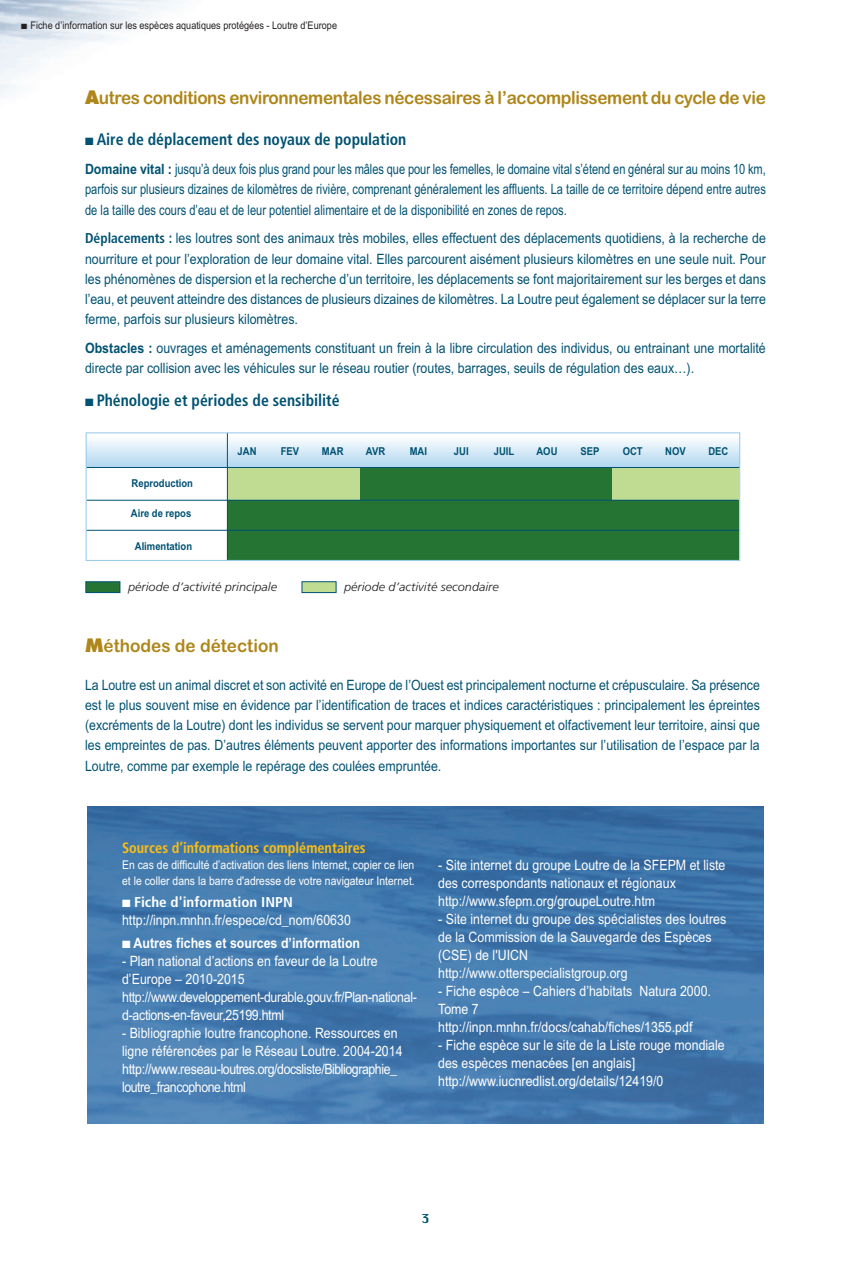
<style>
.page{position:relative;width:851px;height:1263px;background:#fff}
.page>*{position:absolute;margin:0;border:0;box-sizing:border-box;transform-origin:0 0}
.t1{font:18px "Arial Rounded MT Bold";letter-spacing:-.02em;color:#ae861a;scale:.95 1}
.t2{font:18px "Arial Rounded MT Bold";color:#ae861a;scale:.95 1}
.t3{font:700 condensed 16.5px "Frutiger";color:#005273;scale:.95 1}
.t4{font:700 condensed 15px "Frutiger";color:#fdbe12;scale:.95 1}
.t5{font:14.25px/20.2px "Arial Narrow";color:#005273;text-align:justify;scale:1.06 1}
.t6{font:14.25px/18px "Arial Narrow";color:#fff;scale:1.06 1}
.t7{font:14.25px/20.2px "Arial Narrow";color:#005273;text-align:justify;scale:.95 1}
.t8{font:14.25px/18px "Arial Narrow";letter-spacing:-.02em;color:#fff;scale:1.06 1}
.t9{font:700 14.25px "Arial Narrow";color:#fff;scale:1.06 1}
.t10{font:700 condensed 14.25px "Frutiger";color:#fff;scale:1.06 1}
.t11{font:12px/16.4px "Arial Narrow";color:#fff;scale:1.06 1}
.t12{font:italic 300 12px "Frutiger";color:#231f20;scale:1.06 1}
.t13{font:700 10.8px "Arial Narrow";color:#005273;scale:1.06 1}
.t14{font:10.5px "Arial Narrow";color:#231f20;scale:1.06 1}
.s1{font-family:"Futura";font-weight:800}
.s2{font-weight:700}
.s3{font-family:"Frutiger";font-weight:700;font-stretch:condensed}
</style>
<div class="page">
<div style="left:227px;top:500px;width:511px;height:60px;background:#267434"></div>
<div style="left:227px;top:467px;width:511px;height:33px;background:#bfdc92"></div>
<div style="left:360px;top:467px;width:251px;height:33px;background:#267434"></div>
<hr style="left:227px;top:433px;width:1px;height:128px;background:#005273">
<hr style="left:87px;top:500px;width:651px;height:1px;background:#005273">
<hr style="left:87px;top:467px;width:652px;height:1px;background:#005273">
<hr style="left:86px;top:530px;width:653px;height:1px;background:#005273">
<div style="left:86px;top:582px;width:33px;height:10px;background:#267434"></div>
<div style="left:85px;top:581px;width:35px;height:12px;border:1px solid #005273"></div>
<div style="left:302px;top:582px;width:33px;height:10px;background:#bfdc92"></div>
<div style="left:301px;top:581px;width:35px;height:12px;border:1px solid #005273"></div>
<img style="left:87px;top:806px;width:676px;height:317px">
<div style="left:86px;top:432px;width:654px;height:129px;border:1px solid #93c8eb"></div>
<p class="t14" style="left:21px;top:19px;width:299px">■ Fiche d’information sur les espèces aquatiques protégées - Loutre d’Europe</p>
<p class="t1" style="left:85px;top:87px;width:718px"><span class="s1">A</span>utres conditions environnementales nécessaires à l’accomplissement du cycle de vie</p>
<p class="t3" style="left:85px;top:133px;width:339px">■ Aire de déplacement des noyaux de population</p>
<p class="t7" style="left:85px;top:159px;width:718px"><span class="s2">Domaine vital :</span> jusqu’à deux fois plus grand pour les mâles que pour les femelles, le domaine vital s’étend en général sur au moins 10 km, parfois sur plusieurs dizaines de kilomètres de rivière, comprenant généralement les affluents. La taille de ce territoire dépend entre autres de la taille des cours d’eau et de leur potentiel alimentaire et de la disponibilité en zones de repos.</p>
<p class="t5" style="left:85px;top:228px;width:643px"><span class="s3">Déplacements :</span> les loutres sont des animaux très mobiles, elles effectuent des déplacements quotidiens, à la recherche de nourriture et pour l’exploration de leur domaine vital. Elles parcourent aisément plusieurs kilomètres en une seule nuit. Pour les phénomènes de dispersion et la recherche d’un territoire, les déplacements se font majoritairement sur les berges et dans l’eau, et peuvent atteindre des distances de plusieurs dizaines de kilomètres. La Loutre peut également se déplacer sur la terre ferme, parfois sur plusieurs kilomètres.</p>
<p class="t5" style="left:85px;top:338px;width:643px"><span class="s2">Obstacles :</span> ouvrages et aménagements constituant un frein à la libre circulation des individus, ou entrainant une mortalité directe par collision avec les véhicules sur le réseau routier (routes, barrages, seuils de régulation des eaux…).</p>
<p class="t3" style="left:85px;top:394px;width:269px">■ Phénologie et périodes de sensibilité</p>
<p class="t13" style="left:132px;top:477px;width:59px">Reproduction</p>
<p class="t13" style="left:131px;top:507px;width:58px">Aire de repos</p>
<p class="t13" style="left:135px;top:540px;width:56px">Alimentation</p>
<p class="t13" style="left:237px;top:444px;width:19px">JAN</p>
<p class="t13" style="left:281px;top:444px;width:19px">FEV</p>
<p class="t13" style="left:322px;top:444px;width:22px">MAR</p>
<p class="t13" style="left:366px;top:444px;width:20px">AVR</p>
<p class="t13" style="left:409px;top:444px;width:18px">MAI</p>
<p class="t13" style="left:454px;top:444px;width:15px">JUI</p>
<p class="t13" style="left:494px;top:444px;width:21px">JUIL</p>
<p class="t13" style="left:536px;top:444px;width:21px">AOU</p>
<p class="t13" style="left:580px;top:444px;width:19px">SEP</p>
<p class="t13" style="left:622px;top:444px;width:20px">OCT</p>
<p class="t13" style="left:665px;top:444px;width:21px">NOV</p>
<p class="t13" style="left:708px;top:444px;width:20px">DEC</p>
<p class="t12" style="left:128px;top:582px;width:142px">période d’activité principale</p>
<p class="t12" style="left:344px;top:582px;width:147px">période d’activité secondaire</p>
<p class="t2" style="left:85px;top:636px;width:205px"><span class="s1">M</span>éthodes de détection</p>
<p class="t5" style="left:85px;top:675px;width:638px">La Loutre est un animal discret et son activité en Europe de l’Ouest est principalement nocturne et crépusculaire. Sa présence est le plus souvent mise en évidence par l’identification de traces et indices caractéristiques : principalement les épreintes (excréments de la Loutre) dont les individus se servent pour marquer physiquement et olfactivement leur territoire, ainsi que les empreintes de pas. D’autres éléments peuvent apporter des informations importantes sur l’utilisation de l’espace par la Loutre, comme par exemple le repérage des coulées empruntée.</p>
<p class="t4" style="left:122px;top:842px;width:258px">Sources d’informations complémentaires</p>
<p class="t11" style="left:122px;top:856px;width:277px">En cas de difficulté d’activation des liens Internet, copier ce lien et le coller dans la barre d'adresse de votre navigateur Internet.</p>
<p class="t10" style="left:122px;top:897px;width:162px">■ Fiche d'information INPN</p>
<p class="t6" style="left:122px;top:911px;width:217px">http://inpn.mnhn.fr/espece/cd_nom/60630</p>
<p class="t9" style="left:122px;top:934px;width:226px">■ Autres fiches et sources d’information</p>
<p class="t8" style="left:122px;top:952px;width:280px">- Plan national d’actions en faveur de la Loutre d’Europe – 2010-2015 http://www.developpement-durable.gouv.fr/Plan-national&shy;d-actions-en-faveur,25199.html</p>
<p class="t6" style="left:122px;top:1024px;width:266px">- Bibliographie loutre francophone. Ressources en ligne référencées par le Réseau Loutre. 2004-2014 http://www.reseau-loutres.org/docsliste/Bibliographie_ loutre_francophone.html</p>
<p class="t6" style="left:438px;top:856px;width:272px">- Site internet du groupe Loutre de la SFEPM et liste des correspondants nationaux et régionaux http://www.sfepm.org/groupeLoutre.htm</p>
<p class="t6" style="left:438px;top:910px;width:273px">- Site internet du groupe des spécialistes des loutres de la Commission de la Sauvegarde des Espèces (CSE) de l'UICN<br>http://www.otterspecialistgroup.org</p>
<p class="t6" style="left:438px;top:982px;width:259px">- Fiche espèce – Cahiers d’habitats Natura 2000.<br>Tome 7 http://inpn.mnhn.fr/docs/cahab/fiches/1355.pdf</p>
<p class="t6" style="left:438px;top:1036px;width:272px">- Fiche espèce sur le site de la Liste rouge mondiale des espèces menacées [en anglais] http://www.iucnredlist.org/details/12419/0</p>
</div>
